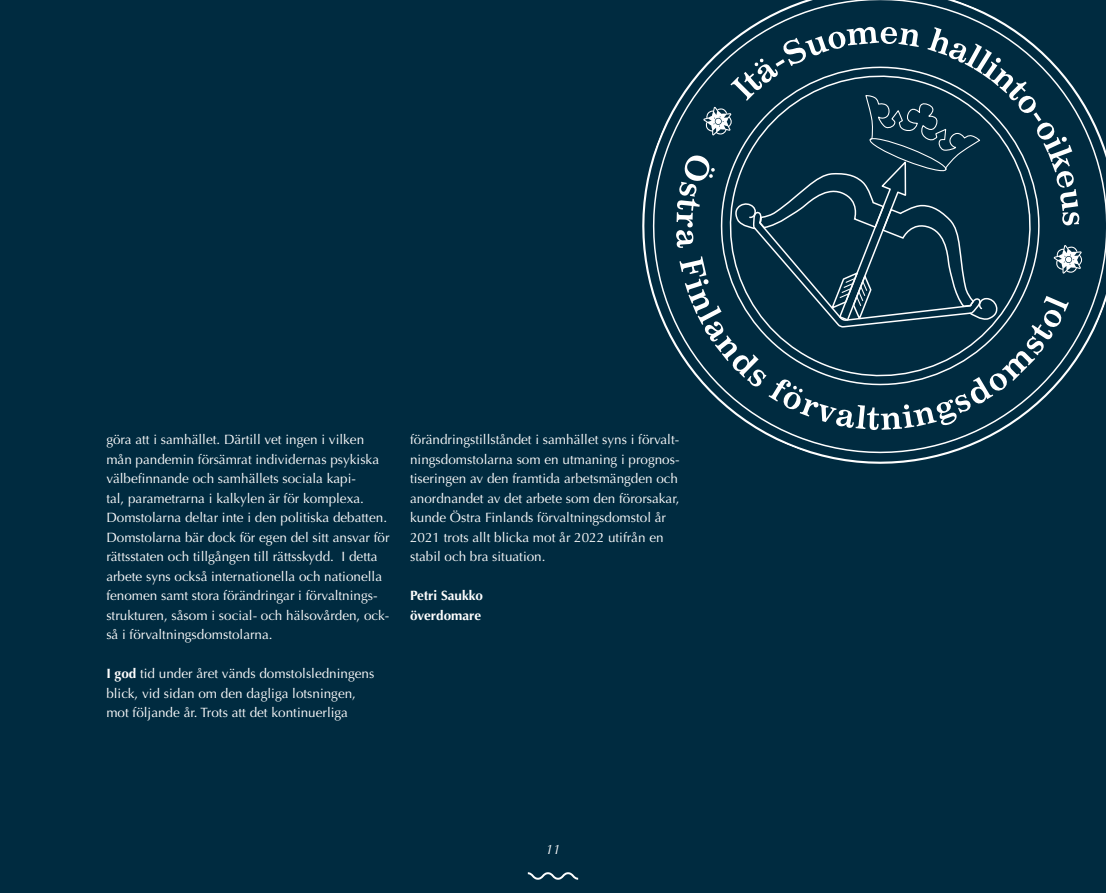
<style>
.page{position:relative;width:1106px;height:893px;background:#002b40}
.page>*{position:absolute;margin:0;border:0;box-sizing:border-box;transform-origin:0 0}
.leipis_ruotsi{font:13.5px/19.5px "Optima";color:#fff}
.leipis_ruotsi-2{font:700 13.5px "Optima";color:#fff}
.t1{font:italic 13.5px "Optima";color:#fff}
.s1{font-weight:700}
</style>
<div class="page">
<svg style="left:642px;top:0;width:464px;height:464px"></svg>
<svg style="left:676px;top:27px;width:406px;height:403px"></svg>
<svg style="left:528px;top:872px;width:50px;height:8px"></svg>
<p class="leipis_ruotsi" style="left:106px;top:430px;width:285px">göra att i samhället. Därtill vet ingen i vilken mån pandemin försämrat individernas psykiska välbefinnande och samhällets sociala kapi-<br>tal, parametrarna i kalkylen är för komplexa.<br>Domstolarna deltar inte i den politiska debatten.<br>Domstolarna bär dock för egen del sitt ansvar för rättsstaten och tillgången till rättsskydd. I detta arbete syns också internationella och nationella fenomen samt stora förändringar i förvaltnings&shy;strukturen, såsom i social- och hälsovården, ock&shy;så i förvaltningsdomstolarna.</p>
<p class="leipis_ruotsi" style="left:106px;top:664px;width:269px"><span class="s1">I god</span> tid under året vänds domstolsledningens blick, vid sidan om den dagliga lotsningen, mot följande år. Trots att det kontinuerliga</p>
<p class="leipis_ruotsi" style="left:410px;top:430px;width:271px">förändringstillståndet i samhället syns i förvalt&shy;ningsdomstolarna som en utmaning i prognos&shy;tiseringen av den framtida arbetsmängden och anordnandet av det arbete som den förorsakar, kunde Östra Finlands förvaltningsdomstol år 2021 trots allt blicka mot år 2022 utifrån en stabil och bra situation.</p>
<p class="leipis_ruotsi-2" style="left:410px;top:588px;width:74px">Petri Saukko</p>
<p class="leipis_ruotsi-2" style="left:410px;top:607px;width:73px">överdomare</p>
<p class="t1" style="left:545px;top:841px;width:17px">11</p>
</div>
